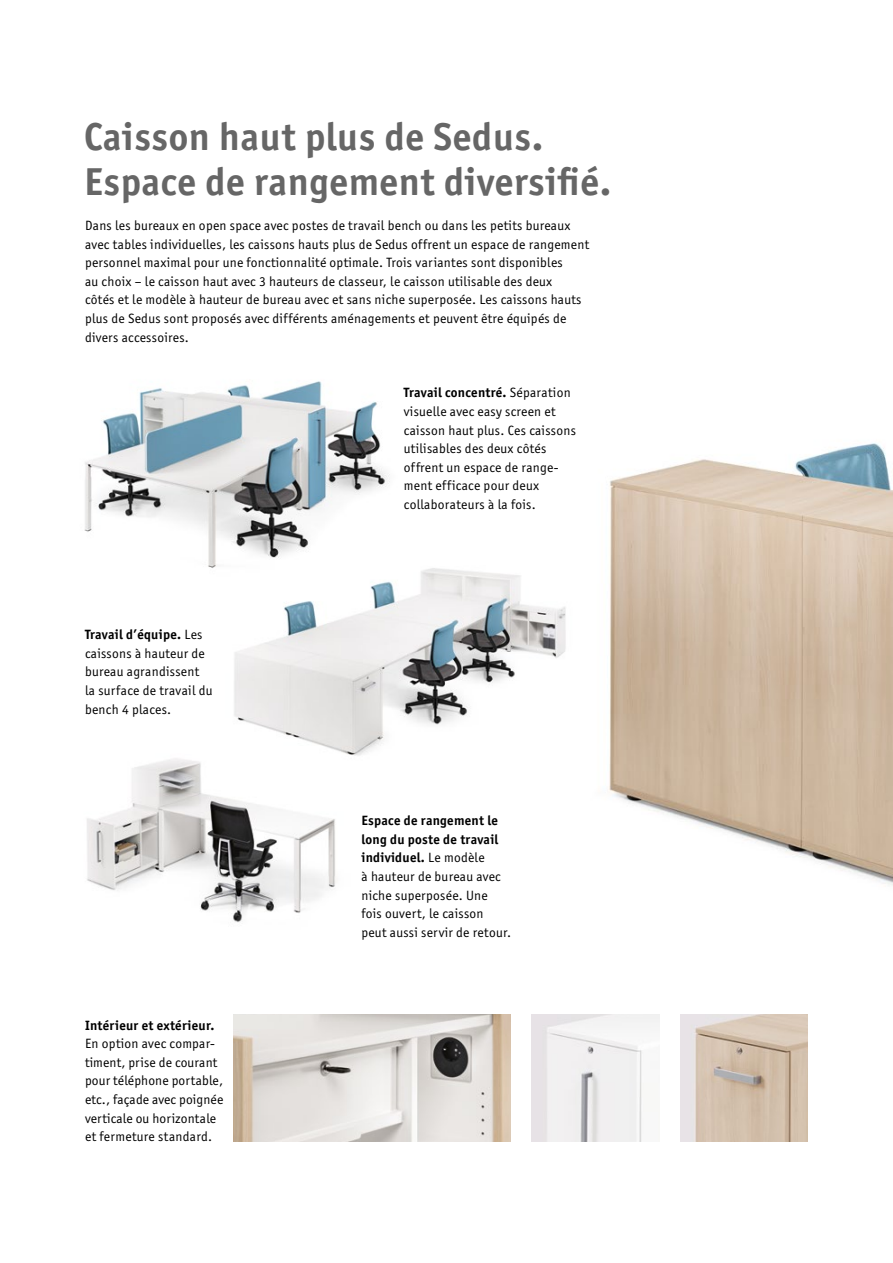
<style>
.page{position:relative;width:893px;height:1263px;background:#fff}
.page>*{position:absolute;margin:0;border:0;box-sizing:border-box;transform-origin:0 0}
.Headline_26pt{font:700 39px "Officina San Itc T";letter-spacing:.015em;color:#666}
.Headline_26pt-2{font:13.5px/18.6px "Officina San Itc T";letter-spacing:.02em;color:#000}
.Copy_12pt{font:13.5px/18.6px "Officina San Itc T";letter-spacing:.02em;color:#000}
.s1{font-weight:700}
</style>
<div class="page">
<img style="left:87px;top:758px;width:249px;height:165px">
<img style="left:609px;top:443px;width:284px;height:443px">
<img style="left:213px;top:568px;width:353px;height:195px">
<img style="left:84px;top:381px;width:320px;height:197px">
<img style="left:234px;top:1014px;width:276px;height:128px">
<img style="left:680px;top:1014px;width:128px;height:128px">
<img style="left:531px;top:1014px;width:128px;height:128px">
<p class="Headline_26pt" style="left:84px;top:112px;width:461px">Caisson haut plus de Sedus.</p>
<p class="Headline_26pt" style="left:84px;top:157px;width:529px">Espace de rangement diversifié.</p>
<p class="Copy_12pt" style="left:85px;top:216px;width:506px">Dans les bureaux en open space avec postes de travail bench ou dans les petits bureaux avec tables individuelles, les caissons hauts plus de Sedus offrent un espace de rangement personnel maximal pour une fonctionnalité optimale. Trois variantes sont disponibles<br>au choix – le caisson haut avec 3 hauteurs de classeur, le caisson utilisable des deux<br>côtés et le modèle à hauteur de bureau avec et sans niche superposée. Les caissons hauts plus de Sedus sont proposés avec différents aménagements et peuvent être équipés de divers accessoires.</p>
<p class="Headline_26pt-2" style="left:85px;top:625px;width:129px"><span class="s1">Travail d’équipe.</span> Les caissons à hauteur de bureau agrandissent<br>la surface de travail du bench 4 places.</p>
<p class="Headline_26pt-2" style="left:85px;top:1016px;width:140px"><span class="s1">Intérieur et extérieur.<br></span>En option avec compar&shy;timent, prise de courant pour téléphone portable, etc., façade avec poignée verticale ou horizontale et fermeture standard.</p>
<p class="Headline_26pt-2" style="left:404px;top:384px;width:174px"><span class="s1">Travail concentré.</span> Séparation visuelle avec easy screen et caisson haut plus. Ces caissons utilisables des deux côtés offrent un espace de range&shy;ment efficace pour deux collaborateurs à la fois.</p>
<p class="Headline_26pt-2" style="left:361px;top:811px;width:151px"><span class="s1">Espace de rangement le long du poste de travail individuel.</span> Le modèle<br>à hauteur de bureau avec niche superposée. Une fois ouvert, le caisson peut aussi servir de retour.</p>
</div>
